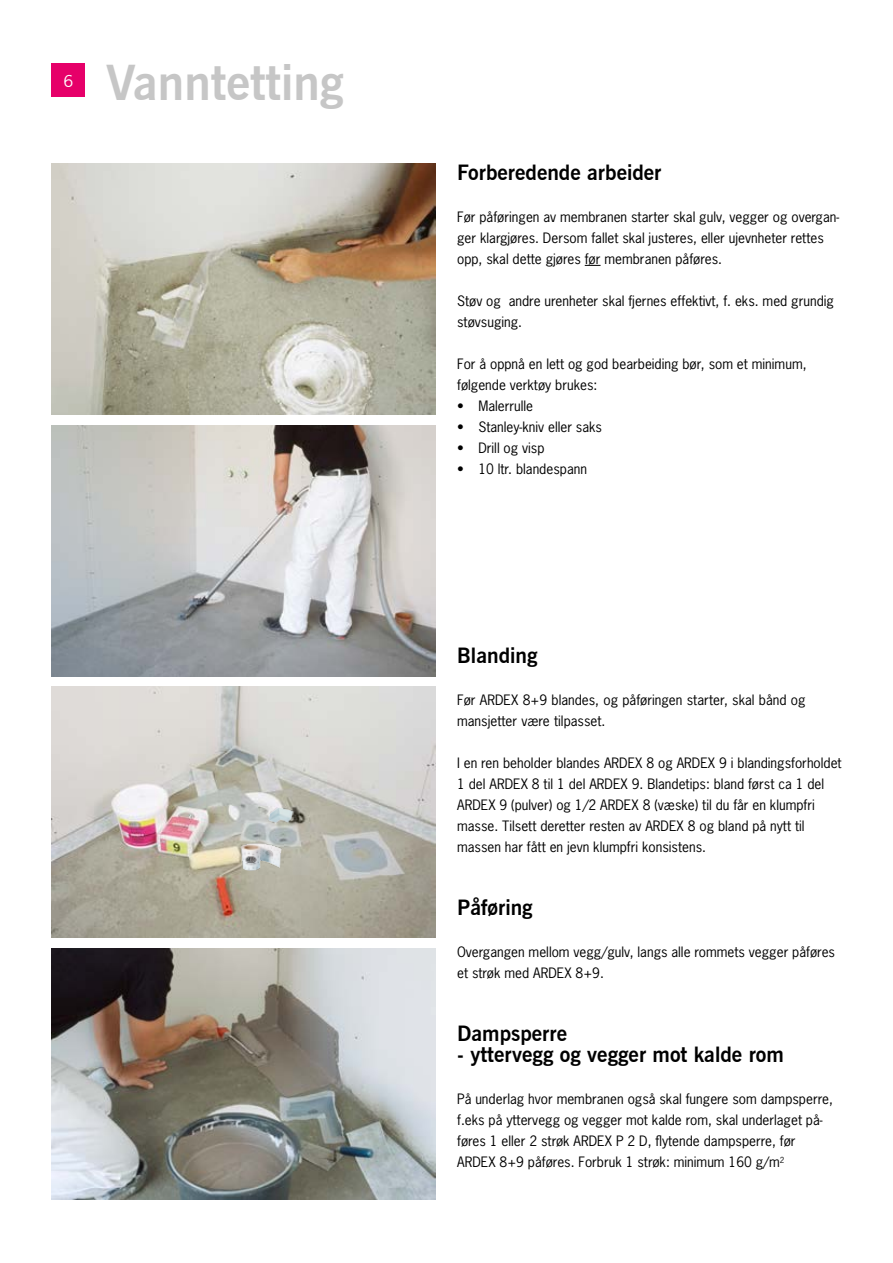
<style>
.page{position:relative;width:893px;height:1263px;background:#fff}
.page>*{position:absolute;margin:0;border:0;box-sizing:border-box;transform-origin:0 0}
.t1{font:700 48px "News Gothic BT";color:#c6c6c6}
.t2{font:700 21px "News Gothic BT";color:#000}
.t3{font:16.5px "News Gothic BT";color:#fff}
.t4{font:13.5px/21px "News Gothic Std";color:#000}
</style>
<div class="page">
<div style="left:52px;top:64px;width:33px;height:33px;background:#e60069"></div>
<img style="left:51px;top:164px;width:385px;height:251px">
<img style="left:51px;top:425px;width:385px;height:251px">
<img style="left:51px;top:687px;width:385px;height:251px">
<img style="left:51px;top:948px;width:385px;height:251px">
<svg style="left:585px;top:265px;width:16px;height:1px"></svg>
<img style="left:240px;top:843px;width:41px;height:29px">
<img style="left:268px;top:806px;width:26px;height:20px">
<p class="t3" style="left:63px;top:71px;width:11px">6</p>
<h1 class="t1" style="left:106px;top:54px;width:239px">Vanntetting</h1>
<h2 class="t2" style="left:457px;top:160px;width:206px">Forberedende arbeider</h2>
<p class="t4" style="left:457px;top:206px;width:384px">Før påføringen av membranen starter skal gulv, vegger og overgan&shy;ger klargjøres. Dersom fallet skal justeres, eller ujevnheter rettes opp, skal dette gjøres før membranen påføres.</p>
<p class="t4" style="left:457px;top:290px;width:378px">Støv og andre urenheter skal fjernes effektivt, f. eks. med grundig støvsuging.</p>
<p class="t4" style="left:457px;top:353px;width:351px">For å oppnå en lett og god bearbeiding bør, som et minimum, følgende verktøy brukes:</p>
<p class="t4" style="left:457px;top:395px;width:78px">• Malerrulle</p>
<p class="t4" style="left:457px;top:416px;width:146px">• Stanley-kniv eller saks</p>
<p class="t4" style="left:457px;top:437px;width:89px">• Drill og visp</p>
<p class="t4" style="left:457px;top:458px;width:131px">• 10 ltr. blandespann</p>
<h2 class="t2" style="left:457px;top:643px;width:82px">Blanding</h2>
<p class="t4" style="left:457px;top:689px;width:350px">Før ARDEX 8+9 blandes, og påføringen starter, skal bånd og mansjetter være tilpasset.</p>
<p class="t4" style="left:457px;top:752px;width:386px">I en ren beholder blandes ARDEX 8 og ARDEX 9 i blandingsforholdet 1 del ARDEX 8 til 1 del ARDEX 9. Blandetips: bland først ca 1 del ARDEX 9 (pulver) og 1/2 ARDEX 8 (væske) til du får en klumpfri masse. Tilsett deretter resten av ARDEX 8 og bland på nytt til massen har fått en jevn klumpfri konsistens.</p>
<h2 class="t2" style="left:457px;top:895px;width:77px">Påføring</h2>
<p class="t4" style="left:457px;top:941px;width:379px">Overgangen mellom vegg/gulv, langs alle rommets vegger påføres et strøk med ARDEX 8+9.</p>
<h2 class="t2" style="left:457px;top:1021px;width:111px">Dampsperre</h2>
<h2 class="t2" style="left:457px;top:1042px;width:328px">- yttervegg og vegger mot kalde rom</h2>
<p class="t4" style="left:457px;top:1088px;width:377px">På underlag hvor membranen også skal fungere som dampsperre, f.eks på yttervegg og vegger mot kalde rom, skal underlaget på&shy;føres 1 eller 2 strøk ARDEX P 2 D, flytende dampsperre, før ARDEX 8+9 påføres. Forbruk 1 strøk: minimum 160 g/m<sup>2</sup></p>
</div>
